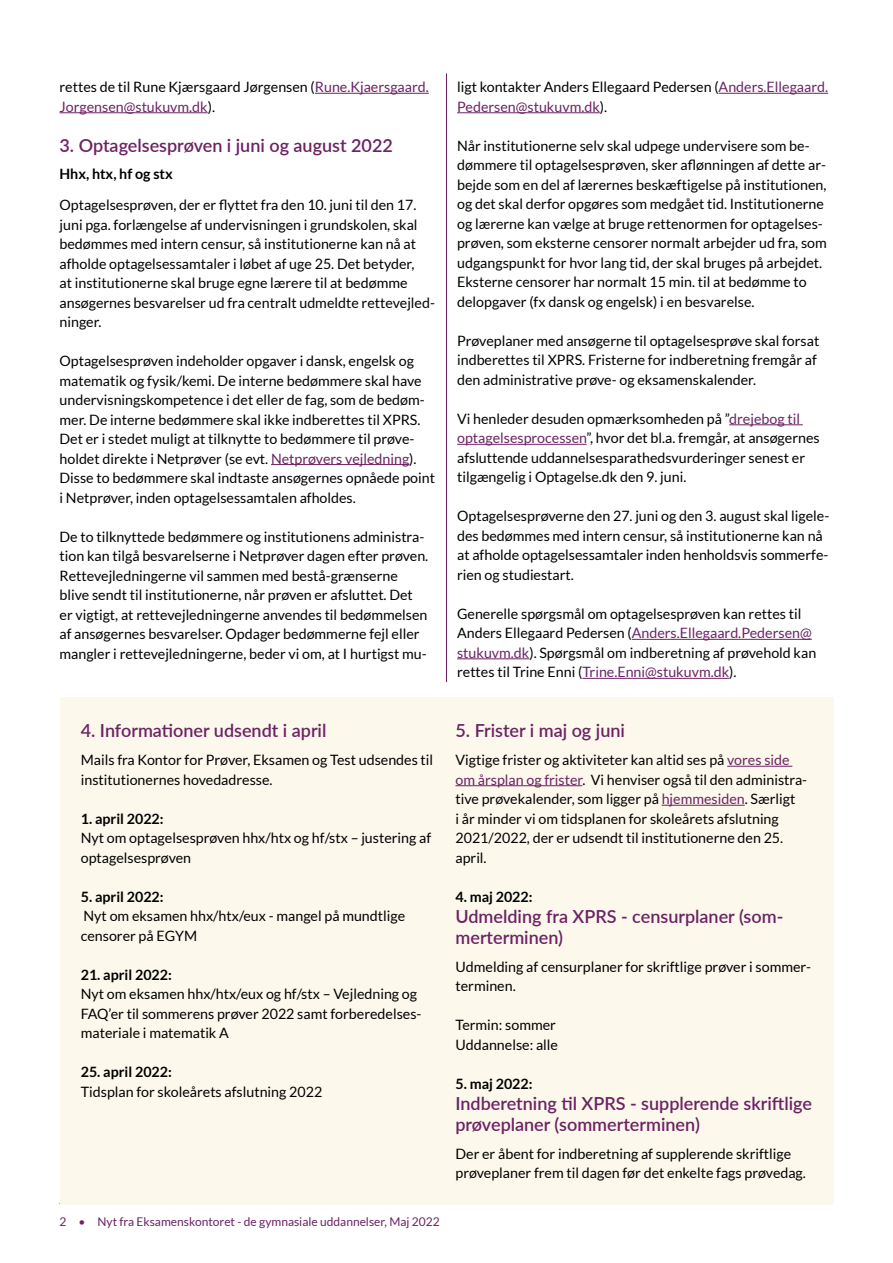
<style>
.page{position:relative;width:893px;height:1263px;background:#fff}
.page>*{position:absolute;margin:0;border:0;box-sizing:border-box;transform-origin:0 0}
.Box_overskrift_-_ej_indholdsfortegnelse{font:600 18px/21px "Lato";color:#6c2263}
.H3_Overskrift_12_14{font:600 18px "Lato";color:#6c2263}
.Brødtekst_9_5_13{font:14.25px/19.5px "Lato";color:#000}
.Dato{font:700 14.25px "Lato";color:#000}
.H4_Fed_sort{font:700 14.25px "Lato";color:#000}
.t1{font:12px "Lato";color:#6c2263}
.s1{color:#6c2263}
</style>
<div class="page">
<hr style="left:446px;top:73px;width:1px;height:609px;background:#6c2263">
<hr style="left:315px;top:93px;width:114px;height:1px;background:#6c2263">
<hr style="left:60px;top:112px;width:148px;height:1px;background:#6c2263">
<hr style="left:271px;top:464px;width:138px;height:1px;background:#6c2263">
<hr style="left:719px;top:93px;width:109px;height:1px;background:#6c2263">
<hr style="left:457px;top:112px;width:143px;height:1px;background:#6c2263">
<hr style="left:729px;top:424px;width:74px;height:1px;background:#6c2263">
<hr style="left:457px;top:444px;width:130px;height:1px;background:#6c2263">
<hr style="left:632px;top:639px;width:180px;height:1px;background:#6c2263">
<hr style="left:457px;top:658px;width:72px;height:1px;background:#6c2263">
<hr style="left:582px;top:678px;width:147px;height:1px;background:#6c2263">
<div style="left:60px;top:697px;width:774px;height:507px;background:#fcf8ec"></div>
<hr style="left:727px;top:766px;width:65px;height:1px;background:#6c2263">
<hr style="left:455px;top:785px;width:127px;height:1px;background:#6c2263">
<hr style="left:662px;top:805px;width:83px;height:1px;background:#6c2263">
<p class="Brødtekst_9_5_13" style="left:60px;top:77px;width:371px">rettes de til Rune Kjærsgaard Jørgensen (<span class="s1">Rune.Kjaersgaard.<br>Jorgensen@stukuvm.dk</span>).</p>
<h2 class="H3_Overskrift_12_14" style="left:60px;top:133px;width:335px">3. Optagelsesprøven i juni og august 2022</h2>
<p class="H4_Fed_sort" style="left:60px;top:165px;width:115px">Hhx, htx, hf og stx</p>
<p class="Brødtekst_9_5_13" style="left:60px;top:195px;width:377px">Optagelsesprøven, der er flyttet fra den 10. juni til den 17. juni pga. forlængelse af undervisningen i grundskolen, skal bedømmes med intern censur, så institutionerne kan nå at afholde optagelsessamtaler i løbet af uge 25. Det betyder,<br>at institutionerne skal bruge egne lærere til at bedømme ansøgernes besvarelser ud fra centralt udmeldte rettevejled&shy;ninger.</p>
<p class="Brødtekst_9_5_13" style="left:60px;top:351px;width:377px">Optagelsesprøven indeholder opgaver i dansk, engelsk og matematik og fysik/kemi. De interne bedømmere skal have undervisningskompetence i det eller de fag, som de bedøm&shy;mer. De interne bedømmere skal ikke indberettes til XPRS.<br>Det er i stedet muligt at tilknytte to bedømmere til prøve&shy;holdet direkte i Netprøver (se evt. <span class="s1">Netprøvers vejledning</span>).<br>Disse to bedømmere skal indtaste ansøgernes opnåede point i Netprøver, inden optagelsessamtalen afholdes.</p>
<p class="Brødtekst_9_5_13" style="left:60px;top:526px;width:370px">De to tilknyttede bedømmere og institutionens administra&shy;tion kan tilgå besvarelserne i Netprøver dagen efter prøven.<br>Rettevejledningerne vil sammen med bestå-grænserne blive sendt til institutionerne, når prøven er afsluttet. Det er vigtigt, at rettevejledningerne anvendes til bedømmelsen af ansøgernes besvarelser. Opdager bedømmerne fejl eller mangler i rettevejledningerne, beder vi om, at I hurtigst mu-</p>
<p class="Brødtekst_9_5_13" style="left:457px;top:77px;width:372px">ligt kontakter Anders Ellegaard Pedersen (<span class="s1">Anders.Ellegaard.<br>Pedersen@stukuvm.dk</span>).</p>
<p class="Brødtekst_9_5_13" style="left:457px;top:136px;width:371px">Når institutionerne selv skal udpege undervisere som be&shy;dømmere til optagelsesprøven, sker aflønningen af dette ar&shy;bejde som en del af lærernes beskæftigelse på institutionen, og det skal derfor opgøres som medgået tid. Institutionerne og lærerne kan vælge at bruge rettenormen for optagelses&shy;prøven, som eksterne censorer normalt arbejder ud fra, som udgangspunkt for hvor lang tid, der skal bruges på arbejdet.<br>Eksterne censorer har normalt 15 min. til at bedømme to delopgaver (fx dansk og engelsk) i en besvarelse.</p>
<p class="Brødtekst_9_5_13" style="left:457px;top:331px;width:364px">Prøveplaner med ansøgerne til optagelsesprøve skal forsat indberettes til XPRS. Fristerne for indberetning fremgår af den administrative prøve- og eksamenskalender.</p>
<p class="Brødtekst_9_5_13" style="left:457px;top:409px;width:364px">Vi henleder desuden opmærksomheden på ”<span class="s1">drejebog til optagelsesprocessen</span>”, hvor det bl.a. fremgår, at ansøgernes afsluttende uddannelsesparathedsvurderinger senest er tilgængelig i Optagelse.dk den 9. juni.</p>
<p class="Brødtekst_9_5_13" style="left:457px;top:506px;width:374px">Optagelsesprøverne den 27. juni og den 3. august skal ligele&shy;des bedømmes med intern censur, så institutionerne kan nå at afholde optagelsessamtaler inden henholdsvis sommerfe&shy;rien og studiestart.</p>
<p class="Brødtekst_9_5_13" style="left:457px;top:604px;width:361px">Generelle spørgsmål om optagelsesprøven kan rettes til Anders Ellegaard Pedersen (<span class="s1">Anders.Ellegaard.Pedersen@ stukuvm.dk</span>). Spørgsmål om indberetning af prøvehold kan rettes til Trine Enni (<span class="s1">Trine.Enni@stukuvm.dk</span>).</p>
<h2 class="H3_Overskrift_12_14" style="left:81px;top:718px;width:247px">4. Informationer udsendt i april</h2>
<p class="Brødtekst_9_5_13" style="left:81px;top:750px;width:354px">Mails fra Kontor for Prøver, Eksamen og Test udsendes til institutionernes hovedadresse.</p>
<p class="Dato" style="left:81px;top:810px;width:84px">1. april 2022:</p>
<p class="Brødtekst_9_5_13" style="left:81px;top:828px;width:352px">Nyt om optagelsesprøven hhx/htx og hf/stx – justering af optagelsesprøven</p>
<p class="Dato" style="left:81px;top:888px;width:84px">5. april 2022:</p>
<p class="Brødtekst_9_5_13" style="left:81px;top:906px;width:326px">Nyt om eksamen hhx/htx/eux - mangel på mundtlige censorer på EGYM</p>
<p class="Dato" style="left:81px;top:966px;width:93px">21. april 2022:</p>
<p class="Brødtekst_9_5_13" style="left:81px;top:984px;width:342px">Nyt om eksamen hhx/htx/eux og hf/stx – Vejledning og<br>FAQ’er til sommerens prøver 2022 samt forberedelses&shy;materiale i matematik A</p>
<p class="Dato" style="left:81px;top:1064px;width:93px">25. april 2022:</p>
<p class="Brødtekst_9_5_13" style="left:81px;top:1082px;width:243px">Tidsplan for skoleårets afslutning 2022</p>
<p class="t1" style="left:60px;top:1215px;width:382px">2 • Nyt fra Eksamenskontoret - de gymnasiale uddannelser, Maj 2022</p>
<h2 class="H3_Overskrift_12_14" style="left:455px;top:718px;width:171px">5. Frister i maj og juni</h2>
<p class="Brødtekst_9_5_13" style="left:455px;top:750px;width:353px">Vigtige frister og aktiviteter kan altid ses på <span class="s1">vores side om årsplan og frister</span>. Vi henviser også til den administra&shy;tive prøvekalender, som ligger på <span class="s1">hjemmesiden</span>. Særligt<br>i år minder vi om tidsplanen for skoleårets afslutning 2021/2022, der er udsendt til institutionerne den 25. april.</p>
<p class="Dato" style="left:455px;top:888px;width:79px">4. maj 2022:</p>
<h3 class="Box_overskrift_-_ej_indholdsfortegnelse" style="left:455px;top:905px;width:329px">Udmelding fra XPRS - censurplaner (som&shy;merterminen)</h3>
<p class="Brødtekst_9_5_13" style="left:455px;top:957px;width:357px">Udmelding af censurplaner for skriftlige prøver i sommer&shy;terminen.</p>
<p class="Brødtekst_9_5_13" style="left:455px;top:1015px;width:102px">Termin: sommer</p>
<p class="Brødtekst_9_5_13" style="left:455px;top:1035px;width:104px">Uddannelse: alle</p>
<p class="Dato" style="left:455px;top:1075px;width:79px">5. maj 2022:</p>
<h3 class="Box_overskrift_-_ej_indholdsfortegnelse" style="left:455px;top:1092px;width:358px">Indberetning til XPRS - supplerende skriftlige prøveplaner (sommerterminen)</h3>
<p class="Brødtekst_9_5_13" style="left:455px;top:1144px;width:352px">Der er åbent for indberetning af supplerende skriftlige prøveplaner frem til dagen før det enkelte fags prøvedag.</p>
</div>
